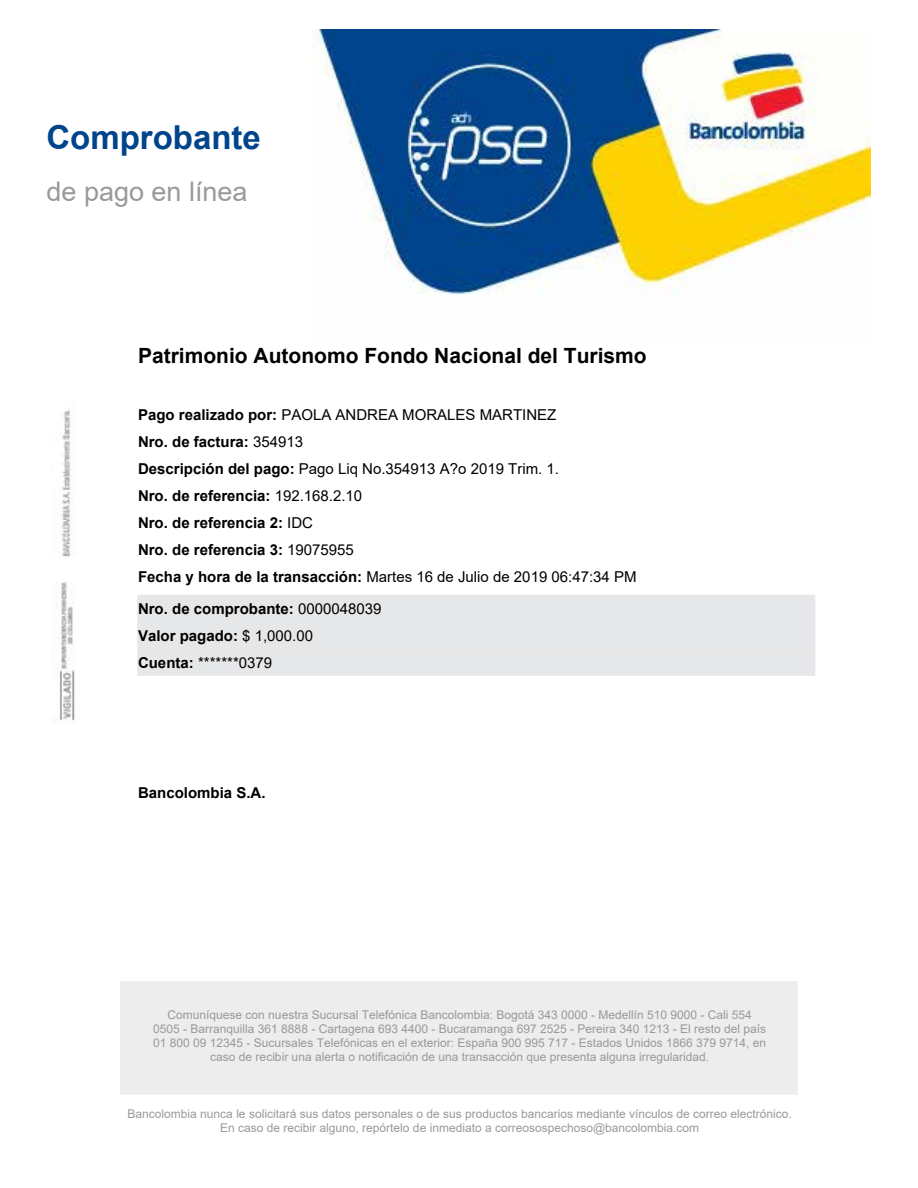
<style>
.page{position:relative;width:918px;height:1188px;background:#fff}
.page>*{position:absolute;margin:0;border:0;box-sizing:border-box;transform-origin:0 0}
.t1{font:700 33px "Arial";color:#00448c}
.t2{font:27px "Arial";color:#999}
.t3{font:700 21px "Arial";color:#000}
.t4{font:700 15px/27px "Arial";color:#000}
.t5{font:15px "Arial";color:#000}
.t6{font:12px/14px "Arial";color:#999;text-align:center}
.s1{font-weight:700}
.s2{font-weight:400}
</style>
<div class="page">
<img style="left:313px;top:29px;width:558px;height:266px">
<div style="left:137px;top:622px;width:678px;height:27px;background:#e6e7e8"></div>
<img style="left:59px;top:409px;width:16px;height:312px">
<div style="left:137px;top:649px;width:678px;height:27px;background:#e6e7e8"></div>
<div style="left:137px;top:595px;width:678px;height:27px;background:#e6e7e8"></div>
<div style="left:121px;top:982px;width:676px;height:112px;background:#ededed"></div>
<h1 class="t1" style="left:46px;top:114px;width:216px">Comprobante</h1>
<h2 class="t2" style="left:46px;top:172px;width:203px">de pago en línea</h2>
<h3 class="t3" style="left:138px;top:341px;width:510px">Patrimonio Autonomo Fondo Nacional del Turismo</h3>
<p class="t5" style="left:138px;top:405px;width:420px"><span class="s1">Pago realizado por:</span> PAOLA ANDREA MORALES MARTINEZ</p>
<p class="t4" style="left:138px;top:429px;width:423px">Nro. de factura: <span class="s2">354913<br></span>Descripción del pago: <span class="s2">Pago Liq No.354913 A?o 2019 Trim. 1.<br></span>Nro. de referencia: <span class="s2">192.168.2.10<br></span>Nro. de referencia 2: <span class="s2">IDC<br></span>Nro. de referencia 3: <span class="s2">19075955</span></p>
<p class="t5" style="left:138px;top:567px;width:500px"><span class="s1">Fecha y hora de la transacción:</span> Martes 16 de Julio de 2019 06:47:34 PM</p>
<p class="t4" style="left:138px;top:596px;width:245px">Nro. de comprobante: <span class="s2">0000048039</span></p>
<p class="t4" style="left:138px;top:623px;width:177px">Valor pagado: <span class="s2">$ 1,000.00</span></p>
<p class="t5" style="left:138px;top:653px;width:136px"><span class="s1">Cuenta:</span> *******0379</p>
<p class="t4" style="left:138px;top:780px;width:129px">Bancolombia S.A.</p>
<p class="t6" style="left:153px;top:1008px;width:615px">Comuníquese con nuestra Sucursal Telefónica Bancolombia: Bogotá 343 0000 - Medellín 510 9000 - Cali 554<br>0505 - Barranquilla 361 8888 - Cartagena 693 4400 - Bucaramanga 697 2525 - Pereira 340 1213 - El resto del país 01 800 09 12345 - Sucursales Telefónicas en el exterior: España 900 995 717 - Estados Unidos 1866 379 9714, en caso de recibir una alerta o notificación de una transacción que presenta alguna irregularidad.</p>
<p class="t6" style="left:128px;top:1107px;width:666px">Bancolombia nunca le solicitará sus datos personales o de sus productos bancarios mediante vínculos de correo electrónico.<br>En caso de recibir alguno, repórtelo de inmediato a correosospechoso@bancolombia.com</p>
</div>
